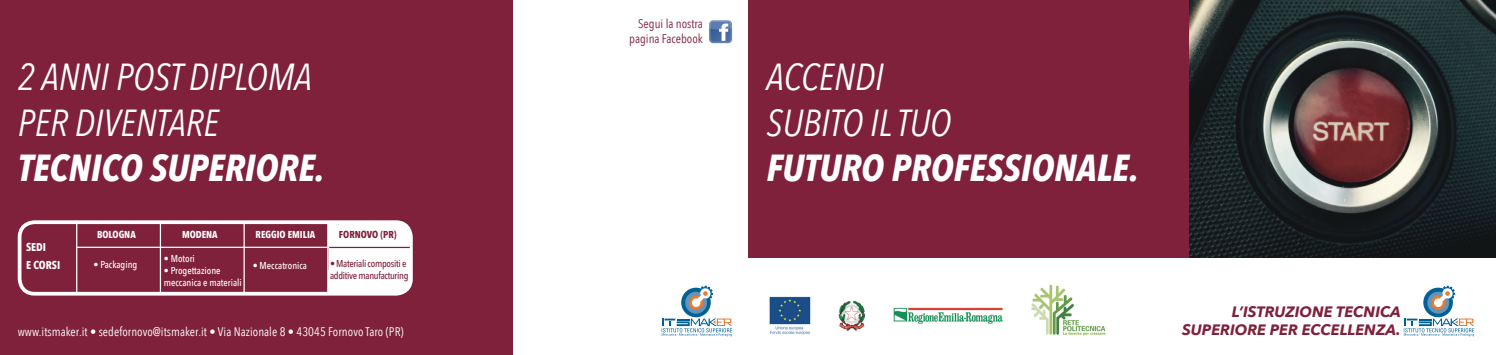
<style>
.page{position:relative;width:1496px;height:355px;background:#fff}
.page>*{position:absolute;margin:0;border:0;box-sizing:border-box;transform-origin:0 0}
.t1{font:italic 37.5px/45px "Avenir Next Condensed";color:#fff}
.t2{font:italic 700 37.5px "Avenir Next Condensed";color:#fff}
.t3{font:italic 700 15px "Avenir Next";color:#7f213b}
.t4{font:12.5px "Avenir Next Condensed";color:#7f213b}
.t5{font:12.38px "Avenir Next Condensed";letter-spacing:.005em;color:#fff}
.t6{font:700 11.25px "Avenir Next Condensed";color:#fff}
.t7{font:500 10px "Avenir Next Condensed";color:#fff}
.t8{font:500 10px/12px "Avenir Next Condensed";letter-spacing:-.03em;color:#7f213b}
.t9{font:700 10px "Avenir Next Condensed";color:#fff}
.t10{font:700 10px "Avenir Next Condensed";color:#7f213b}
</style>
<div class="page">
<div style="left:0;top:0;width:512px;height:354px;background:#7f213b"></div>
<div style="left:748px;top:0;width:747px;height:257px;background:#7f213b"></div>
<img style="left:1189px;top:0;width:306px;height:257px">
<img style="left:709px;top:20px;width:24px;height:24px">
<div style="left:18px;top:220px;width:395px;height:75px;border:4px solid #fff;border-radius:15px"></div>
<hr style="left:76px;top:220px;width:1px;height:73px;background:#fff">
<hr style="left:160px;top:221px;width:1px;height:72px;background:#fff">
<hr style="left:243px;top:221px;width:2px;height:72px;background:#fff">
<hr style="left:327px;top:221px;width:1px;height:72px;background:#fff">
<hr style="left:77px;top:246px;width:334px;height:1px;background:#fff">
<div style="left:328px;top:223px;width:82px;height:70px;background:#fff;border-radius:15px"></div>
<hr style="left:329px;top:246px;width:81px;height:2px;background:#7f213b">
<div style="left:328px;top:222px;width:10px;height:24px;background:#fff"></div>
<div style="left:328px;top:269px;width:10px;height:24px;background:#fff"></div>
<img style="left:769px;top:284px;width:337px;height:52px">
<svg style="left:661px;top:285px;width:71px;height:51px"></svg>
<svg style="left:1403px;top:285px;width:71px;height:51px"></svg>
<p class="t1" style="left:18px;top:55px;width:295px">2 ANNI POST DIPLOMA<br>PER DIVENTARE</p>
<p class="t2" style="left:18px;top:144px;width:308px">TECNICO SUPERIORE.</p>
<p class="t6" style="left:26px;top:239px;width:22px">SEDI</p>
<p class="t6" style="left:26px;top:257px;width:36px">E CORSI</p>
<p class="t9" style="left:97px;top:228px;width:40px">BOLOGNA</p>
<p class="t9" style="left:255px;top:228px;width:61px">REGGIO EMILIA</p>
<p class="t7" style="left:253px;top:259px;width:56px">• Meccatronica</p>
<p class="t9" style="left:182px;top:228px;width:37px">MODENA</p>
<p class="t7" style="left:164px;top:252px;width:33px">• Motori</p>
<p class="t7" style="left:164px;top:264px;width:58px">• Progettazione</p>
<p class="t7" style="left:164px;top:276px;width:80px">meccanica e materiali</p>
<p class="t7" style="left:93px;top:258px;width:45px">• Packaging</p>
<p class="t10" style="left:339px;top:228px;width:59px">FORNOVO (PR)</p>
<p class="t8" style="left:330px;top:257px;width:80px">• Materiali compositi e additive manufacturing</p>
<p class="t5" style="left:18px;top:320px;width:387px">www.itsmaker.it • sedefornovo@itsmaker.it • Via Nazionale 8 • 43045 Fornovo Taro (PR)</p>
<p class="t4" style="left:638px;top:12px;width:66px">Segui la nostra</p>
<p class="t4" style="left:629px;top:27px;width:75px">pagina Facebook</p>
<p class="t1" style="left:766px;top:55px;width:186px">ACCENDI<br>SUBITO IL TUO</p>
<p class="t2" style="left:766px;top:144px;width:374px">FUTURO PROFESSIONALE.</p>
<p class="t3" style="left:1231px;top:298px;width:170px">L’ISTRUZIONE TECNICA</p>
<p class="t3" style="left:1182px;top:316px;width:220px">SUPERIORE PER ECCELLENZA.</p>
</div>
